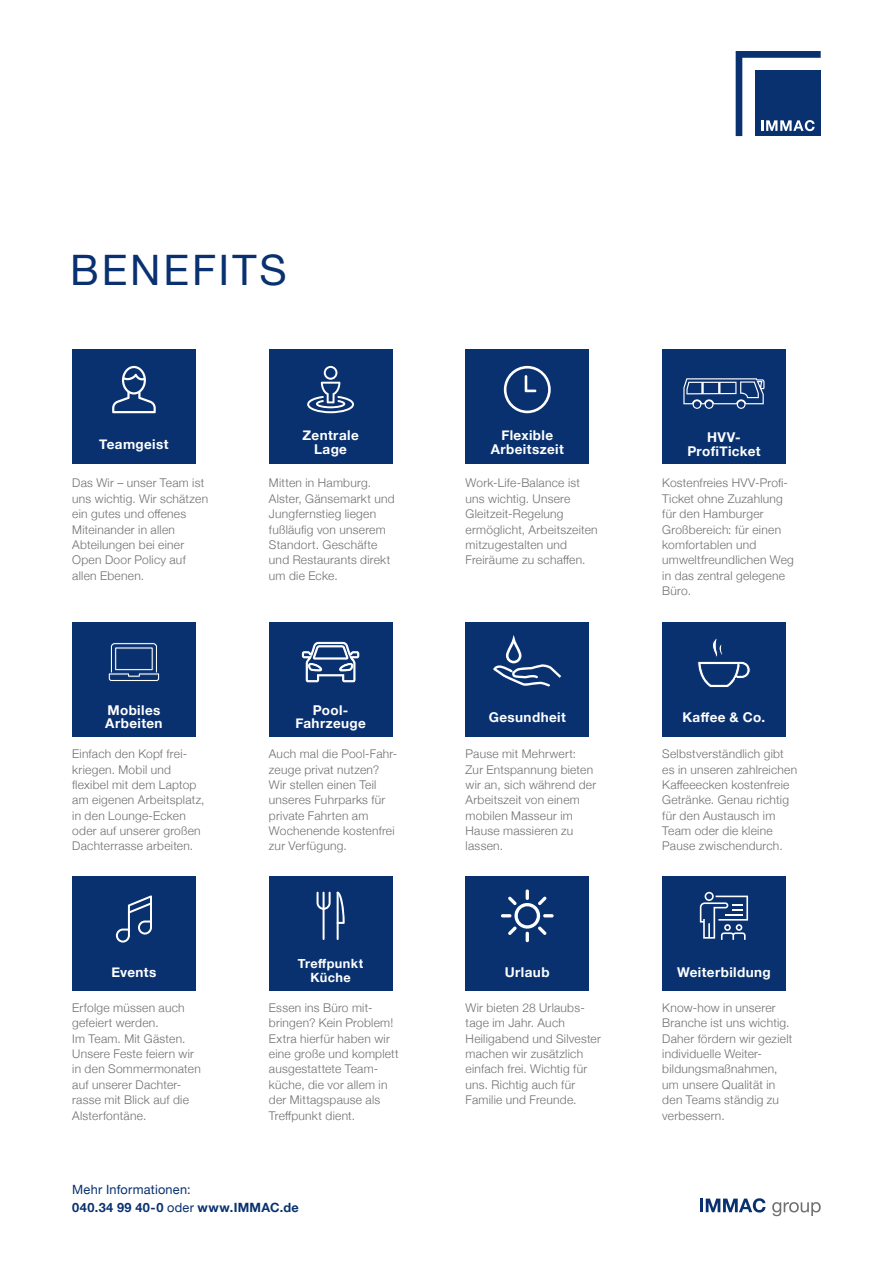
<style>
.page{position:relative;width:893px;height:1263px;background:#fff}
.page>*{position:absolute;margin:0;border:0;box-sizing:border-box;transform-origin:0 0}
.t1{font:42px "Helvetica Neue";letter-spacing:.07em;color:#093170}
.t2{font:700 13.5px/13.5px "Helvetica Neue";letter-spacing:.03em;color:#fff;text-align:center}
.t3{font:700 12.75px/18px "Helvetica Neue";letter-spacing:.035em;color:#093170}
.t4{font:700 12.75px/13.5px "Helvetica Neue";letter-spacing:.03em;color:#fff;text-align:center}
.t5{font:300 12px/15.3px "Helvetica Neue";letter-spacing:.02em;color:#6f7070}
.s1{font-weight:400}
</style>
<div class="page">
<svg style="left:736px;top:51px;width:85px;height:85px"></svg>
<div style="left:72px;top:876px;width:124px;height:115px;background:#093170"></div>
<svg style="left:116px;top:895px;width:36px;height:47px"></svg>
<div style="left:72px;top:622px;width:124px;height:115px;background:#093170"></div>
<svg style="left:108px;top:642px;width:52px;height:40px"></svg>
<div style="left:72px;top:350px;width:124px;height:114px;background:#093170"></div>
<svg style="left:112px;top:366px;width:44px;height:47px"></svg>
<div style="left:269px;top:876px;width:123px;height:115px;background:#093170"></div>
<hr style="left:337px;top:892px;width:2px;height:48px;background:#fff">
<svg style="left:338px;top:892px;width:7px;height:32px"></svg>
<svg style="left:317px;top:892px;width:14px;height:18px"></svg>
<hr style="left:323px;top:892px;width:2px;height:48px;background:#fff">
<div style="left:269px;top:622px;width:123px;height:115px;background:#093170"></div>
<svg style="left:302px;top:642px;width:57px;height:40px"></svg>
<div style="left:269px;top:350px;width:123px;height:114px;background:#093170"></div>
<svg style="left:307px;top:366px;width:47px;height:47px"></svg>
<div style="left:466px;top:876px;width:123px;height:115px;background:#093170"></div>
<svg style="left:501px;top:889px;width:53px;height:53px"></svg>
<div style="left:466px;top:622px;width:123px;height:115px;background:#093170"></div>
<svg style="left:493px;top:635px;width:68px;height:51px"></svg>
<div style="left:466px;top:350px;width:123px;height:114px;background:#093170"></div>
<svg style="left:504px;top:366px;width:47px;height:47px"></svg>
<div style="left:662px;top:876px;width:124px;height:115px;background:#093170"></div>
<svg style="left:700px;top:892px;width:48px;height:48px"></svg>
<div style="left:662px;top:622px;width:124px;height:115px;background:#093170"></div>
<svg style="left:697px;top:639px;width:54px;height:48px"></svg>
<div style="left:662px;top:350px;width:124px;height:114px;background:#093170"></div>
<svg style="left:683px;top:378px;width:81px;height:31px"></svg>
<hr style="left:700px;top:1198px;width:3px;height:14px;background:#093170">
<svg style="left:706px;top:1198px;width:59px;height:14px"></svg>
<svg style="left:772px;top:1202px;width:49px;height:14px"></svg>
<h1 class="t1" style="left:70px;top:240px;width:218px">BENEFITS</h1>
<p class="t2" style="left:99px;top:438px;width:71px">Teamgeist</p>
<p class="t5" style="left:72px;top:475px;width:137px">Das Wir – unser Team ist uns wichtig. Wir schätzen ein gutes und offenes<br>Miteinander in allen<br>Abteilungen bei einer<br>Open Door Policy auf allen Ebenen.</p>
<p class="t2" style="left:105px;top:703px;width:59px;text-align:left">Mobiles<br>Arbeiten</p>
<p class="t5" style="left:72px;top:745px;width:134px">Einfach den Kopf frei&shy;kriegen. Mobil und flexibel mit dem Laptop am eigenen Arbeitsplatz, in den Lounge-Ecken oder auf unserer großen<br>Dachterrasse arbeiten.</p>
<p class="t2" style="left:111px;top:966px;width:47px">Events</p>
<p class="t5" style="left:72px;top:999px;width:130px">Erfolge müssen auch gefeiert werden.<br>Im Team. Mit Gästen.<br>Unsere Feste feiern wir in den Sommermonaten auf unserer Dachter&shy;rasse mit Blick auf die<br>Alsterfontäne.</p>
<p class="t2" style="left:302px;top:429px;width:58px">Zentrale<br>Lage</p>
<p class="t5" style="left:269px;top:475px;width:127px">Mitten in Hamburg.<br>Alster, Gänsemarkt und<br>Jungfernstieg liegen fußläufig von unserem<br>Standort. Geschäfte und Restaurants direkt um die Ecke.</p>
<p class="t2" style="left:295px;top:703px;width:72px">Pool-<br>Fahrzeuge</p>
<p class="t5" style="left:269px;top:745px;width:130px">Auch mal die Pool-Fahr&shy;zeuge privat nutzen?<br>Wir stellen einen Teil unseres Fuhrparks für private Fahrten am<br>Wochenende kostenfrei zur Verfügung.</p>
<p class="t4" style="left:298px;top:957px;width:67px">Treffpunkt<br>Küche</p>
<p class="t5" style="left:269px;top:999px;width:131px">Essen ins Büro mit&shy;bringen? Kein Problem!<br>Extra hierfür haben wir eine große und komplett ausgestattete Team&shy;küche, die vor allem in der Mittagspause als<br>Treffpunkt dient.</p>
<p class="t3" style="left:72px;top:1180px;width:228px"><span class="s1">Mehr Informationen:<br></span>040.34 99 40-0 <span class="s1">oder</span> www.IMMAC.de</p>
<p class="t2" style="left:491px;top:429px;width:74px">Flexible<br>Arbeitszeit</p>
<p class="t5" style="left:466px;top:475px;width:134px">Work-Life-Balance ist uns wichtig. Unsere<br>Gleitzeit-Regelung ermöglicht, Arbeitszeiten mitzugestalten und<br>Freiräume zu schaffen.</p>
<p class="t2" style="left:489px;top:711px;width:78px">Gesundheit</p>
<p class="t5" style="left:466px;top:745px;width:132px">Pause mit Mehrwert:<br>Zur Entspannung bieten wir an, sich während der<br>Arbeitszeit von einem mobilen Masseur im<br>Hause massieren zu lassen.</p>
<p class="t2" style="left:505px;top:966px;width:46px">Urlaub</p>
<p class="t5" style="left:466px;top:999px;width:137px">Wir bieten 28 Urlaubs&shy;tage im Jahr. Auch<br>Heiligabend und Silvester machen wir zusätzlich einfach frei. Wichtig für uns. Richtig auch für<br>Familie und Freunde.</p>
<p class="t2" style="left:687px;top:431px;width:75px">HVV-<br>ProfiTicket</p>
<p class="t5" style="left:662px;top:475px;width:133px">Kostenfreies HVV-Profi-<br>Ticket ohne Zuzahlung für den Hamburger<br>Großbereich: für einen komfortablen und umweltfreundlichen Weg in das zentral gelegene<br>Büro.</p>
<p class="t2" style="left:682px;top:711px;width:84px">Kaffee &amp; Co.</p>
<p class="t5" style="left:662px;top:745px;width:136px">Selbstverständlich gibt es in unseren zahlreichen<br>Kaffeeecken kostenfreie<br>Getränke. Genau richtig für den Austausch im<br>Team oder die kleine<br>Pause zwischendurch.</p>
<p class="t2" style="left:677px;top:966px;width:95px">Weiterbildung</p>
<p class="t5" style="left:662px;top:999px;width:132px">Know-how in unserer<br>Branche ist uns wichtig.<br>Daher fördern wir gezielt individuelle Weiter&shy;bildungsmaßnahmen, um unsere Qualität in den Teams ständig zu verbessern.</p>
</div>
